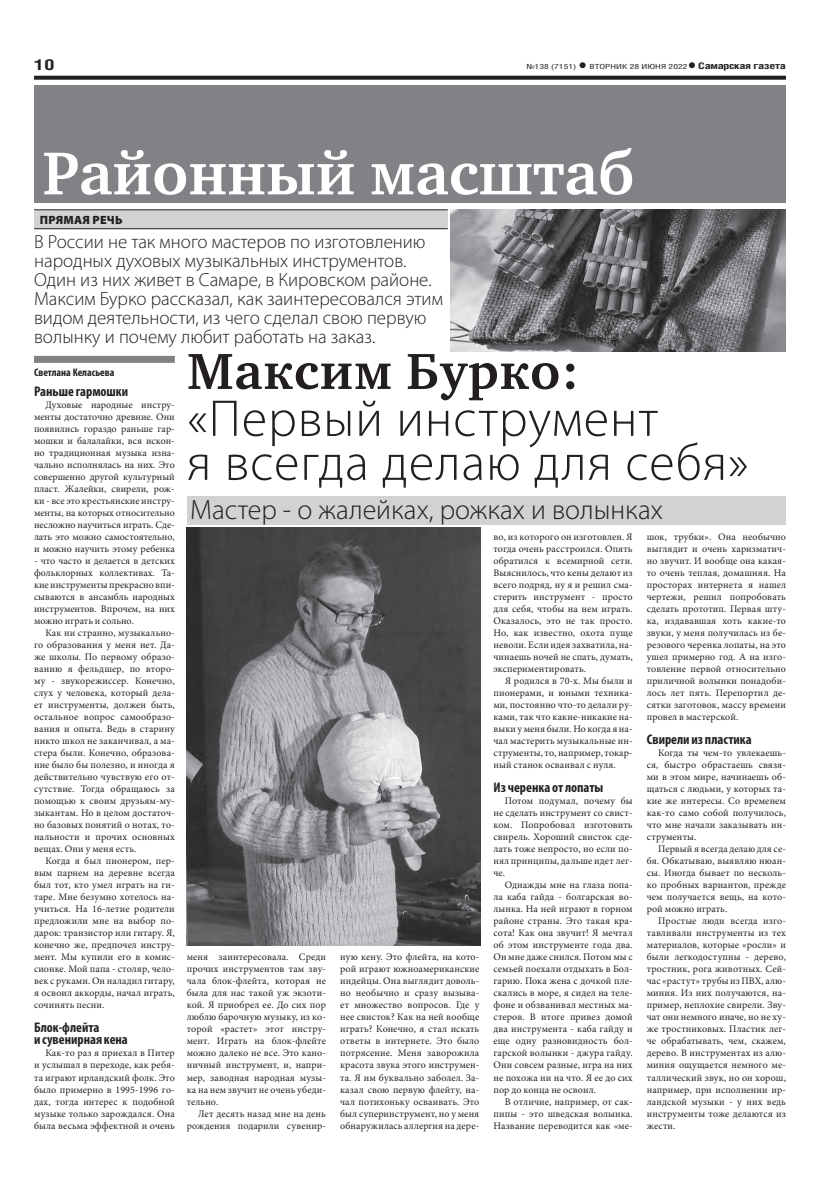
<style>
.page{position:relative;width:820px;height:1191px;background:#fff}
.page>*{position:absolute;margin:0;border:0;box-sizing:border-box;transform-origin:0 0}
.t1{font:700 62px "Charter C";color:#fff}
.t2{font:300 52px/44px "Myriad Pro";letter-spacing:.02em;color:#231f20}
.t3{font:700 52px "Charter C";letter-spacing:.02em;color:#231f20}
.t4{font:300 28px "Myriad Pro";color:#231f20}
.t5{font:300 19px/19px "Myriad Pro";color:#231f20}
.t6{font:700 15px "Helios Cond";color:#231f20;scale:1.4 1}
.t7{font:700 condensed 14px/12px "Myriad Pro";color:#231f20}
.t8{font:900 12px "Myriad Pro";letter-spacing:.02em;color:#231f20}
.t9{font:700 condensed 11px "Myriad Pro";color:#231f20}
.t10{font:10px/12px "Minion Pro";letter-spacing:.01em;color:#231f20;text-align:justify}
.t11{font:700 9px "Helios Cond";letter-spacing:-.02em;color:#231f20;scale:1.4 1}
.t12{font:7px "Helios Cond";color:#231f20;scale:1.4 1}
.s1{font-weight:700;font-size:16px}
.s2{font-size:16px}
</style>
<div class="page">
<svg style="left:34px;top:76px;width:751px;height:4px;background:#322f2f"></svg>
<div style="left:34px;top:86px;width:751px;height:117px;background:#808285"></div>
<div style="left:34px;top:210px;width:413px;height:19px;background:#d1d2d4"></div>
<hr style="left:34px;top:209px;width:413px;height:1px;background:#231f20">
<hr style="left:34px;top:228px;width:413px;height:1px;background:#231f20">
<div style="left:187px;top:496px;width:598px;height:29px;background:#d1d2d4"></div>
<div style="left:34px;top:356px;width:141px;height:7px;background:#808285"></div>
<img style="left:450px;top:210px;width:335px;height:141px">
<img style="left:187px;top:527px;width:293px;height:418px">
<h3 class="t6" style="left:34px;top:55px;width:16px">10</h3>
<p class="t12" style="left:526px;top:63px;width:116px">№138 (7151) <span class="s1">•</span> вторник 28 июня 2022</p>
<p class="t11" style="left:687px;top:61px;width:72px"><span class="s2">•</span> Самарская газета</p>
<h1 class="t1" style="left:43px;top:139px;width:593px">Районный масштаб</h1>
<p class="t8" style="left:40px;top:213px;width:84px">Прямая речь</p>
<p class="t5" style="left:34px;top:232px;width:410px">В России не так много мастеров по изготовлению народных духовых музыкальных инструментов.<br>Один из них живет в Самаре, в Кировском районе.<br>Максим Бурко рассказал, как заинтересовался этим видом деятельности, из чего сделал свою первую волынку и почему любит работать на заказ.</p>
<p class="t9" style="left:34px;top:366px;width:82px">Светлана Келасьева</p>
<h3 class="t7" style="left:34px;top:385px;width:95px">Раньше гармошки</h3>
<p class="t10" style="left:34px;top:399px;width:142px;text-indent:11px">Духовые народные инстру&shy;менты достаточно древние. Они появились гораздо раньше гар&shy;мошки и балалайки, вся искон&shy;но традиционная музыка изна&shy;чально исполнялась на них. Это совершенно другой культурный пласт. Жалейки, свирели, рож&shy;ки - все это крестьянские инстру&shy;менты, на которых относительно несложно научиться играть. Сде&shy;лать это можно самостоятельно, и можно научить этому ребенка</p>
<p class="t10" style="left:34px;top:555px;width:142px">- что часто и делается в детских фольклорных коллективах. Та&shy;кие инструменты прекрасно впи&shy;сываются в ансамбль народных инструментов. Впрочем, на них можно играть и сольно.</p>
<p class="t10" style="left:34px;top:627px;width:142px;text-indent:11px">Как ни странно, музыкально&shy;го образования у меня нет. Да&shy;же школы. По первому образо&shy;ванию я фельдшер, по второ&shy;му - звукорежиссер. Конечно, слух у человека, который дела&shy;ет инструменты, должен быть, остальное вопрос самообразо&shy;вания и опыта. Ведь в старину никто школ не заканчивал, а ма&shy;стера были. Конечно, образова&shy;ние было бы полезно, и иногда я действительно чувствую его от&shy;сутствие. Тогда обращаюсь за помощью к своим друзьям-му&shy;зыкантам. Но в целом достаточ&shy;но базовых понятий о нотах, то&shy;нальности и прочих основных вещах. Они у меня есть.</p>
<p class="t10" style="left:34px;top:855px;width:142px;text-indent:11px">Когда я был пионером, пер&shy;вым парнем на деревне всегда был тот, кто умел играть на ги&shy;таре. Мне безумно хотелось на&shy;учиться. На 16-летие родители предложили мне на выбор по&shy;дарок: транзистор или гитару. Я, конечно же, предпочел инстру&shy;мент. Мы купили его в комис&shy;сионке. Мой папа - столяр, чело&shy;век с руками. Он наладил гитару, я освоил аккорды, начал играть, сочинять песни.</p>
<h3 class="t7" style="left:34px;top:1021px;width:95px">Блок-флейта<br>и сувенирная кена</h3>
<p class="t10" style="left:34px;top:1047px;width:142px;text-indent:11px">Как-то раз я приехал в Питер и услышал в переходе, как ребя&shy;та играют ирландский фолк. Это было примерно в 1995-1996 го&shy;дах, тогда интерес к подобной музыке только зарождался. Она была весьма эффектной и очень</p>
<h2 class="t3" style="left:187px;top:343px;width:393px">Максим Бурко:</h2>
<h2 class="t2" style="left:187px;top:396px;width:562px">«Первый инструмент<br>я всегда делаю для себя»</h2>
<h3 class="t4" style="left:190px;top:493px;width:474px">Мастер - о жалейках, рожках и волынках</h3>
<p class="t10" style="left:187px;top:951px;width:141px">меня заинтересовала. Среди прочих инструментов там зву&shy;чала блок-флейта, которая не была для нас такой уж экзоти&shy;кой. Я приобрел ее. До сих пор люблю барочную музыку, из ко&shy;торой «растет» этот инстру&shy;мент. Играть на блок-флейте можно далеко не все. Это кано&shy;ничный инструмент, и, напри&shy;мер, заводная народная музы&shy;ка на нем звучит не очень убеди&shy;тельно.</p>
<p class="t10" style="left:187px;top:1107px;width:141px;text-align:right">Лет десять назад мне на день рождения подарили сувенир-</p>
<p class="t10" style="left:340px;top:951px;width:141px">ную кену. Это флейта, на кото&shy;рой играют южноамериканские индейцы. Она выглядит доволь&shy;но необычно и сразу вызыва&shy;ет множество вопросов. Где у нее свисток? Как на ней вообще играть? Конечно, я стал искать ответы в интернете. Это было потрясение. Меня заворожила красота звука этого инструмен&shy;та. Я им буквально заболел. За&shy;казал свою первую флейту, на&shy;чал потихоньку осваивать. Это был суперинструмент, но у меня обнаружилась аллергия на дере-</p>
<p class="t10" style="left:493px;top:531px;width:141px">во, из которого он изготовлен. Я тогда очень расстроился. Опять обратился к всемирной сети.<br>Выяснилось, что кены делают из всего подряд, ну я и решил сма&shy;стерить инструмент - просто для себя, чтобы на нем играть.<br>Оказалось, это не так просто.<br>Но, как известно, охота пуще неволи. Если идея захватила, на&shy;чинаешь ночей не спать, думать, экспериментировать.</p>
<p class="t10" style="left:493px;top:675px;width:141px;text-indent:11px">Я родился в 70-х. Мы были и пионерами, и юными техника&shy;ми, постоянно что-то делали ру&shy;ками, так что какие-никакие на&shy;выки у меня были. Но когда я на&shy;чал мастерить музыкальные ин&shy;струменты, то, например, токар&shy;ный станок осваивал с нуля.</p>
<h3 class="t7" style="left:493px;top:781px;width:111px">Из черенка от лопаты</h3>
<p class="t10" style="left:493px;top:795px;width:141px;text-indent:11px">Потом подумал, почему бы не сделать инструмент со свист&shy;ком. Попробовал изготовить свирель. Хороший свисток сде&shy;лать тоже непросто, но если по&shy;нял принципы, дальше идет лег&shy;че.</p>
<p class="t10" style="left:493px;top:879px;width:141px;text-indent:11px">Однажды мне на глаза попа&shy;ла каба гайда - болгарская во&shy;лынка. На ней играют в горном районе страны. Это такая кра&shy;сота! Как она звучит! Я мечтал об этом инструменте года два.<br>Он мне даже снился. Потом мы с семьей поехали отдыхать в Бол&shy;гарию. Пока жена с дочкой пле&shy;скались в море, я сидел на теле&shy;фоне и обзванивал местных ма&shy;стеров. В итоге привез домой два инструмента - каба гайду и еще одну разновидность бол&shy;гарской волынки - джура гайду.<br>Они совсем разные, игра на них не похожа ни на что. Я ее до сих пор до конца не освоил.</p>
<p class="t10" style="left:493px;top:1095px;width:141px;text-indent:11px">В отличие, например, от сак&shy;пипы - это шведская волынка.<br>Название переводится как «ме-</p>
<p class="t10" style="left:646px;top:531px;width:141px">шок, трубки». Она необычно выглядит и очень харизматич&shy;но звучит. И вообще она какая&shy;то очень теплая, домашняя. На просторах интернета я нашел чертежи, решил попробовать сделать прототип. Первая шту&shy;ка, издававшая хоть какие-то звуки, у меня получилась из бе&shy;резового черенка лопаты, на это ушел примерно год. А на изго&shy;товление первой относительно приличной волынки понадоби&shy;лось лет пять. Перепортил де&shy;сятки заготовок, массу времени провел в мастерской.</p>
<h3 class="t7" style="left:646px;top:733px;width:106px">Свирели из пластика</h3>
<p class="t10" style="left:646px;top:747px;width:141px;text-indent:11px">Когда ты чем-то увлекаешь&shy;ся, быстро обрастаешь связя&shy;ми в этом мире, начинаешь об&shy;щаться с людьми, у которых та&shy;кие же интересы. Со временем как-то само собой получилось, что мне начали заказывать ин&shy;струменты.</p>
<p class="t10" style="left:646px;top:843px;width:141px;text-indent:11px">Первый я всегда делаю для се&shy;бя. Обкатываю, выявляю нюан&shy;сы. Иногда бывает по несколь&shy;ко пробных вариантов, прежде чем получается вещь, на кото&shy;рой можно играть.</p>
<p class="t10" style="left:646px;top:915px;width:141px;text-indent:11px">Простые люди всегда изго&shy;тавливали инструменты из тех материалов, которые «росли» и были легкодоступны - дерево, тростник, рога животных. Сей&shy;час «растут» трубы из ПВХ, алю&shy;миния. Из них получаются, на&shy;пример, неплохие свирели. Зву&shy;чат они немного иначе, но не ху&shy;же тростниковых. Пластик лег&shy;че обрабатывать, чем, скажем, дерево. В инструментах из алю&shy;миния ощущается немного ме&shy;таллический звук, но он хорош, например, при исполнении ир&shy;ландской музыки - у них ведь инструменты тоже делаются из жести.</p>
</div>
